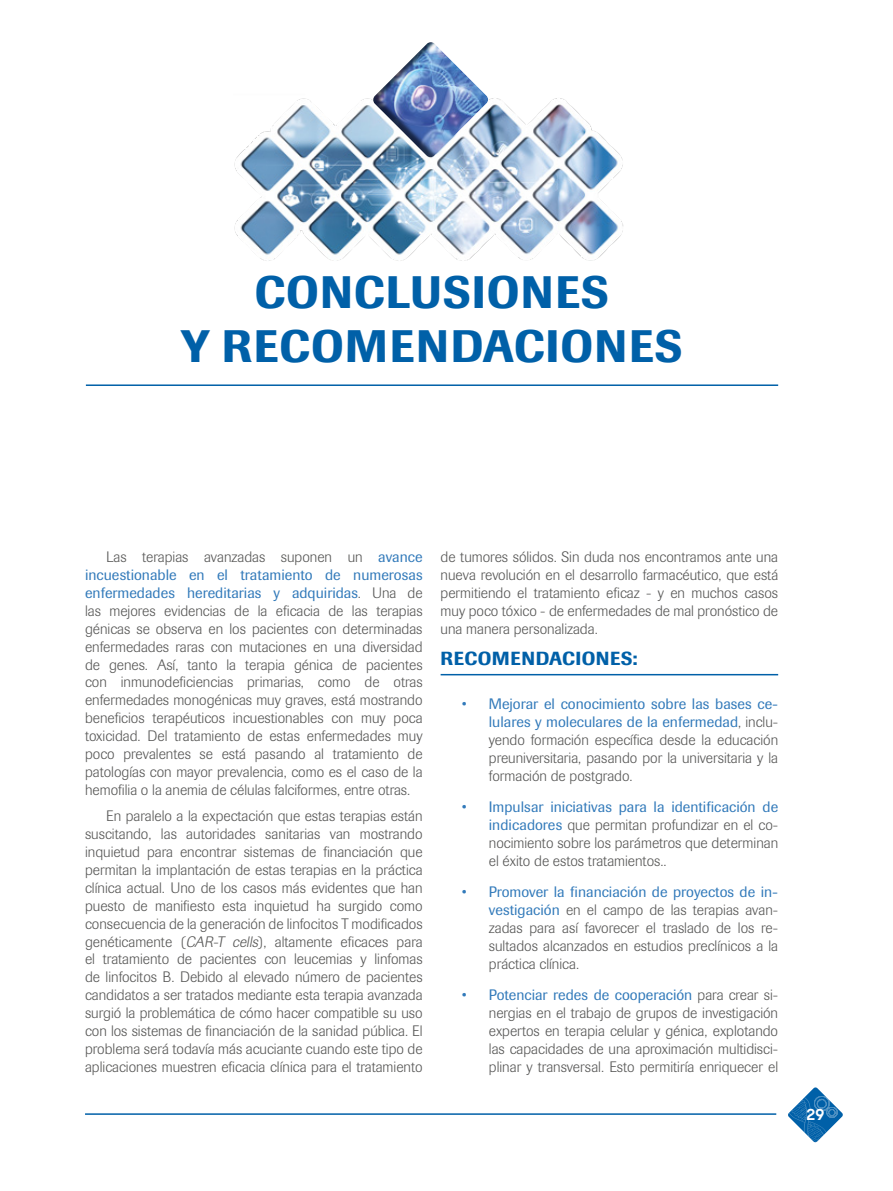
<style>
.page{position:relative;width:893px;height:1191px;background:#fff}
.page>*{position:absolute;margin:0;border:0;box-sizing:border-box;transform-origin:0 0}
.t1{font:500 45px/54px "Imago";letter-spacing:.02em;color:#0060a8;text-align:center}
.t2{font:500 18.75px "Imago";letter-spacing:.02em;color:#0060a8}
.t3{font:300 15px/17.9px "Imago";color:#575756;text-align:justify}
.t4{font:700 15px "Sharp Sans No 2";color:#fff}
.s1{font-weight:400;color:#327aba}
.s2{font-style:italic}
</style>
<div class="page">
<hr style="left:85px;top:1113px;width:691px;height:1px;background:#0060a8">
<svg style="left:788px;top:1087px;width:55px;height:56px"></svg>
<hr style="left:441px;top:674px;width:337px;height:1px;background:#0060a8">
<img style="left:234px;top:98px;width:389px;height:163px">
<img style="left:370px;top:42px;width:124px;height:120px">
<hr style="left:86px;top:384px;width:692px;height:2px;background:#0060a8">
<h1 class="t1" style="left:181px;top:265px;width:503px">CONCLUSIONES<br>Y RECOMENDACIONES</h1>
<p class="t3" style="left:85px;top:548px;width:339px;text-indent:21px">Las terapias avanzadas suponen un <span class="s1">avance incuestionable en el tratamiento de numerosas enfermedades hereditarias y adquiridas</span>. Una de las mejores evidencias de la eficacia de las terapias génicas se observa en los pacientes con determinadas enfermedades raras con mutaciones en una diversidad de genes. Así, tanto la terapia génica de pacientes con inmunodeficiencias primarias, como de otras enfermedades monogénicas muy graves, está mostrando beneficios terapéuticos incuestionables con muy poca toxicidad. Del tratamiento de estas enfermedades muy poco prevalentes se está pasando al tratamiento de patologías con mayor prevalencia, como es el caso de la hemofilia o la anemia de células falciformes, entre otras.</p>
<p class="t3" style="left:85px;top:807px;width:339px;text-indent:21px">En paralelo a la expectación que estas terapias están suscitando, las autoridades sanitarias van mostrando inquietud para encontrar sistemas de financiación que permitan la implantación de estas terapias en la práctica clínica actual. Uno de los casos más evidentes que han puesto de manifiesto esta inquietud ha surgido como consecuencia de la generación de linfocitos T modificados genéticamente (<span class="s2">CAR-T cells</span>), altamente eficaces para el tratamiento de pacientes con leucemias y linfomas de linfocitos B. Debido al elevado número de pacientes candidatos a ser tratados mediante esta terapia avanzada surgió la problemática de cómo hacer compatible su uso con los sistemas de financiación de la sanidad pública. El problema será todavía más acuciante cuando este tipo de aplicaciones muestren eficacia clínica para el tratamiento</p>
<p class="t3" style="left:441px;top:548px;width:339px">de tumores sólidos. Sin duda nos encontramos ante una nueva revolución en el desarrollo farmacéutico, que está permitiendo el tratamiento eficaz - y en muchos casos muy poco tóxico - de enfermedades de mal pronóstico de una manera personalizada.</p>
<p class="t2" style="left:441px;top:647px;width:198px">RECOMENDACIONES:</p>
<p class="t3" style="left:489px;top:695px;width:291px;text-indent:-27px"><span class="s1">• Mejorar el conocimiento sobre las bases ce&shy;lulares y moleculares de la enfermedad</span>, inclu&shy;yendo formación específica desde la educación preuniversitaria, pasando por la universitaria y la formación de postgrado.</p>
<p class="t3" style="left:489px;top:798px;width:291px;text-indent:-27px"><span class="s1">• Impulsar iniciativas para la identificación de indicadores</span> que permitan profundizar en el co&shy;nocimiento sobre los parámetros que determinan el éxito de estos tratamientos..</p>
<p class="t3" style="left:489px;top:883px;width:291px;text-indent:-27px"><span class="s1">• Promover la financiación de proyectos de in&shy;vestigación</span> en el campo de las terapias avan&shy;zadas para así favorecer el traslado de los re&shy;sultados alcanzados en estudios preclínicos a la práctica clínica.</p>
<p class="t3" style="left:489px;top:985px;width:291px;text-indent:-27px"><span class="s1">• Potenciar redes de cooperación</span> para crear si&shy;nergias en el trabajo de grupos de investigación expertos en terapia celular y génica, explotando las capacidades de una aproximación multidisci&shy;plinar y transversal. Esto permitiría enriquecer el</p>
<p class="t4" style="left:807px;top:1102px;width:19px">29</p>
</div>
